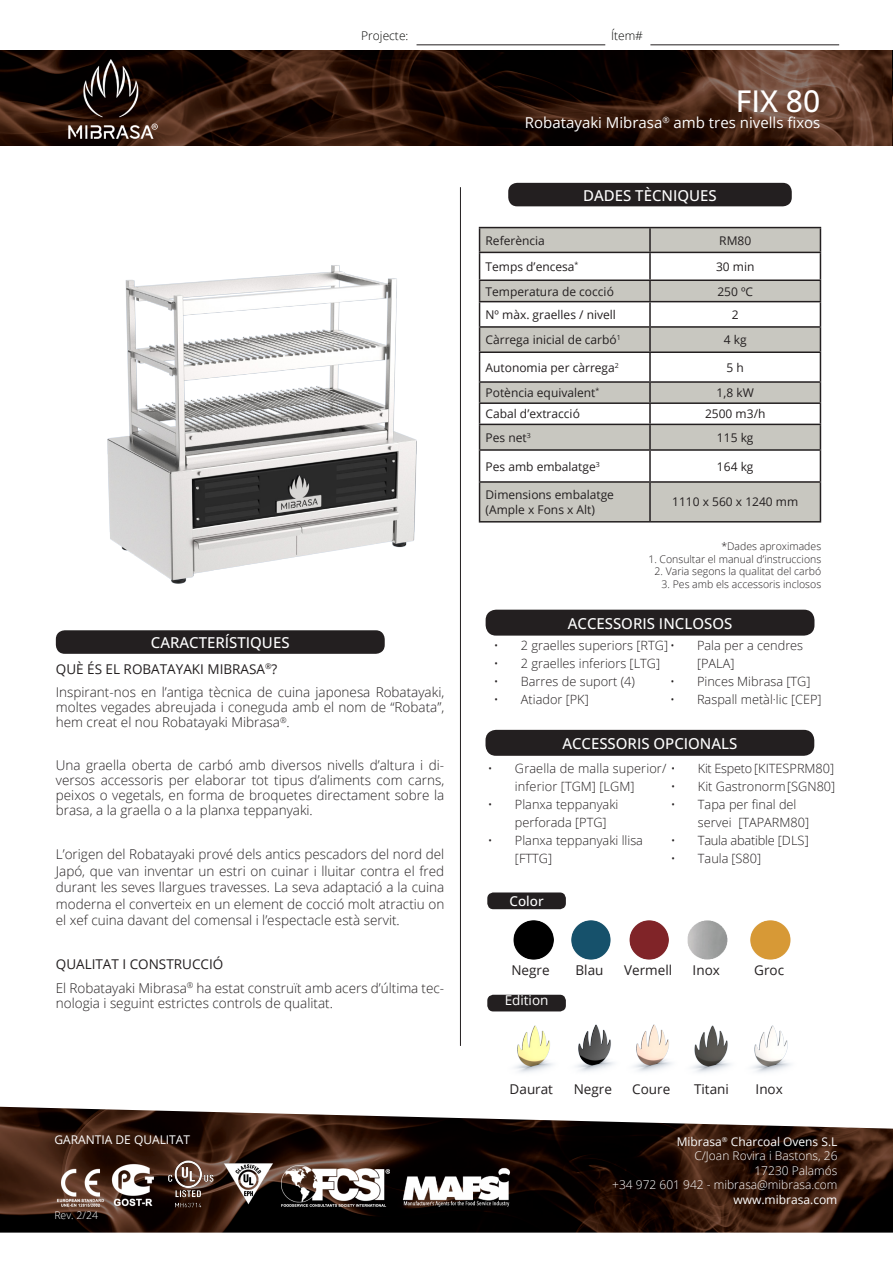
<style>
.page{position:relative;width:893px;height:1263px;background:#fff}
.page>*{position:absolute;margin:0;border:0;box-sizing:border-box;transform-origin:0 0}
.t1{font:500 30px "Open Sans";color:#fff}
.t2{font:500 15px "Open Sans";color:#fff}
.t3{font:15px "Open Sans";color:#fff}
.t4{font:300 13.5px/15px "Open Sans";color:#231f20}
.t5{font:13.5px "Open Sans";color:#231f20}
.t6{font:13.5px "Open Sans";color:#fff}
.t7{font:500 13.5px "Open Sans";color:#fff}
.t8{font:300 12.75px/18px "Open Sans";color:#231f20}
.t9{font:300 12.75px "Open Sans";letter-spacing:-.02em;color:#231f20}
.t10{font:12px/15px "Open Sans";color:#231f20}
.t11{font:300 12px/14.4px "Open Sans";color:#fff;text-align:right}
.t12{font:12px "Open Sans";color:#fff}
.t13{font:300 12px "Open Sans";color:#040503}
.t14{font:300 10.5px "Open Sans";color:#231f20}
.t15{font:300 10.5px "Open Sans";color:#fff}
.s1{font-weight:400}
</style>
<div class="page">
<img style="left:0;top:1107px;width:893px;height:125px">
<img style="left:54px;top:1163px;width:52px;height:47px">
<img style="left:110px;top:1162px;width:47px;height:49px">
<img style="left:166px;top:1158px;width:49px;height:53px">
<img style="left:223px;top:1159px;width:52px;height:49px">
<img style="left:401px;top:1162px;width:110px;height:49px">
<img style="left:282px;top:1166px;width:108px;height:45px">
<img style="left:0;top:50px;width:893px;height:95px">
<img style="left:55px;top:59px;width:126px;height:86px">
<hr style="left:417px;top:45px;width:188px;height:1px;background:#231f20">
<hr style="left:650px;top:45px;width:189px;height:1px;background:#231f20">
<div style="left:508px;top:183px;width:284px;height:23px;background:#231f20;border-radius:9px"></div>
<div style="left:56px;top:630px;width:329px;height:24px;background:#231f20;border-radius:9px"></div>
<hr style="left:460px;top:187px;width:1px;height:859px;background:#231f20">
<div style="left:486px;top:610px;width:328px;height:26px;background:#231f20;border-radius:10px"></div>
<div style="left:485px;top:730px;width:329px;height:26px;background:#231f20;border-radius:10px"></div>
<div style="left:487px;top:892px;width:79px;height:17px;background:#231f20;border-radius:6px"></div>
<div style="left:487px;top:995px;width:79px;height:16px;background:#231f20;border-radius:6px"></div>
<img style="left:515px;top:1025px;width:38px;height:48px">
<img style="left:576px;top:1024px;width:215px;height:49px">
<img style="left:514px;top:920px;width:39px;height:40px">
<img style="left:571px;top:920px;width:40px;height:40px">
<img style="left:629px;top:920px;width:40px;height:40px">
<img style="left:688px;top:920px;width:39px;height:40px">
<img style="left:750px;top:920px;width:40px;height:40px">
<div style="left:480px;top:483px;width:340px;height:38px;background:#c8c7c0"></div>
<hr style="left:479px;top:227px;width:171px;height:1px;background:#231f20">
<hr style="left:650px;top:227px;width:171px;height:1px;background:#231f20">
<svg style="left:479px;top:228px;width:342px;height:253px"></svg>
<hr style="left:479px;top:449px;width:171px;height:2px;background:#231f20">
<hr style="left:479px;top:451px;width:1px;height:30px;background:#231f20">
<hr style="left:650px;top:449px;width:171px;height:2px;background:#231f20">
<hr style="left:649px;top:451px;width:2px;height:30px;background:#231f20">
<hr style="left:820px;top:451px;width:1px;height:30px;background:#231f20">
<hr style="left:479px;top:481px;width:171px;height:2px;background:#231f20">
<hr style="left:479px;top:483px;width:1px;height:38px;background:#231f20">
<hr style="left:650px;top:481px;width:171px;height:2px;background:#231f20">
<hr style="left:649px;top:483px;width:2px;height:38px;background:#231f20">
<hr style="left:820px;top:483px;width:1px;height:38px;background:#231f20">
<hr style="left:479px;top:521px;width:171px;height:1px;background:#231f20">
<hr style="left:650px;top:521px;width:171px;height:1px;background:#231f20">
<img style="left:107px;top:265px;width:310px;height:319px">
<p class="t13" style="left:361px;top:27px;width:49px">Projecte:</p>
<p class="t13" style="left:611px;top:27px;width:33px">Ítem#</p>
<p class="t1" style="left:736px;top:80px;width:86px">FIX 80</p>
<p class="t3" style="left:525px;top:112px;width:297px">Robatayaki Mibrasa<sup>®</sup> amb tres nivells fixos</p>
<p class="t2" style="left:583px;top:185px;width:135px">DADES TÈCNIQUES</p>
<p class="t10" style="left:486px;top:232px;width:61px">Referència</p>
<p class="t10" style="left:719px;top:232px;width:33px">RM80</p>
<p class="t10" style="left:486px;top:259px;width:94px">Temps d’encesa<sup>*</sup></p>
<p class="t10" style="left:716px;top:259px;width:40px">30 min</p>
<p class="t10" style="left:486px;top:283px;width:130px">Temperatura de cocció</p>
<p class="t10" style="left:717px;top:283px;width:37px">250 ºC</p>
<p class="t10" style="left:486px;top:307px;width:132px">Nº màx. graelles / nivell</p>
<p class="t10" style="left:732px;top:307px;width:8px">2</p>
<p class="t10" style="left:486px;top:332px;width:137px">Càrrega inicial de carbó<sup>1</sup></p>
<p class="t10" style="left:724px;top:332px;width:24px">4 kg</p>
<p class="t10" style="left:486px;top:360px;width:135px">Autonomia per càrrega<sup>2</sup></p>
<p class="t10" style="left:727px;top:360px;width:19px">5 h</p>
<p class="t10" style="left:486px;top:385px;width:115px">Potència equivalent<sup>*</sup></p>
<p class="t10" style="left:717px;top:385px;width:39px">1,8 kW</p>
<p class="t10" style="left:486px;top:406px;width:96px">Cabal d’extracció</p>
<p class="t10" style="left:705px;top:406px;width:62px">2500 m3/h</p>
<p class="t10" style="left:486px;top:430px;width:47px">Pes net<sup>3</sup></p>
<p class="t10" style="left:717px;top:430px;width:38px">115 kg</p>
<p class="t10" style="left:486px;top:458px;width:116px">Pes amb embalatge<sup>3</sup></p>
<p class="t10" style="left:717px;top:458px;width:38px">164 kg</p>
<p class="t10" style="left:486px;top:487px;width:130px">Dimensions embalatge (Ample x Fons x Alt)</p>
<p class="t10" style="left:672px;top:494px;width:127px">1110 x 560 x 1240 mm</p>
<p class="t14" style="left:721px;top:539px;width:101px">*Dades aproximades</p>
<p class="t14" style="left:648px;top:552px;width:174px">1. Consultar el manual d’instruccions</p>
<p class="t14" style="left:655px;top:564px;width:168px">2. Varia segons la qualitat del carbó</p>
<p class="t14" style="left:662px;top:577px;width:161px">3. Pes amb els accessoris inclosos</p>
<p class="t2" style="left:568px;top:613px;width:166px">ACCESSORIS INCLOSOS</p>
<p class="t2" style="left:151px;top:633px;width:140px">CARACTERÍSTIQUES</p>
<p class="t4" style="left:56px;top:657px;width:390px;line-height:23.5px"><span class="s1">QUÈ ÉS EL ROBATAYAKI MIBRASA</span><sup>®</sup><span class="s1">?<br></span>Inspirant-nos en l’antiga tècnica de cuina japonesa Robatayaki,</p>
<p class="t4" style="left:56px;top:700px;width:390px">moltes vegades abreujada i coneguda amb el nom de “Robata”, hem creat el nou Robatayaki Mibrasa<sup>®</sup>.</p>
<p class="t4" style="left:56px;top:757px;width:390px;text-align:justify">Una graella oberta de carbó amb diversos nivells d’altura i di&shy;versos accessoris per elaborar tot tipus d’aliments com carns, peixos o vegetals, en forma de broquetes directament sobre la brasa, a la graella o a la planxa teppanyaki.</p>
<p class="t4" style="left:56px;top:845px;width:390px;line-height:16.5px;text-align:justify">L’origen del Robatayaki prové dels antics pescadors del nord del Japó, que van inventar un estri on cuinar i lluitar contra el fred durant les seves llargues travesses. La seva adaptació a la cuina moderna el converteix en un element de cocció molt atractiu on el xef cuina davant del comensal i l’espectacle està servit.</p>
<p class="t4" style="left:56px;top:952px;width:390px;line-height:23.5px"><span class="s1">QUALITAT I CONSTRUCCIÓ<br></span>El Robatayaki Mibrasa<sup>®</sup> ha estat construït amb acers d’última tec-</p>
<p class="t4" style="left:56px;top:995px;width:279px">nologia i seguint estrictes controls de qualitat.</p>
<p class="t8" style="left:697px;top:636px;width:108px;text-indent:-203px">• 2 graelles superiors [RTG] • Pala per a cendres [PALA]</p>
<p class="t8" style="left:670px;top:672px;width:142px">• Pinces Mibrasa [TG]</p>
<p class="t8" style="left:670px;top:690px;width:153px">• Raspall metàl·lic [CEP]</p>
<p class="t8" style="left:494px;top:654px;width:168px">• 2 graelles inferiors [LTG]</p>
<p class="t8" style="left:494px;top:672px;width:143px">• Barres de suport (4)</p>
<p class="t8" style="left:494px;top:690px;width:96px">• Atiador [PK]</p>
<p class="t2" style="left:562px;top:733px;width:177px">ACCESSORIS OPCIONALS</p>
<p class="t8" style="left:515px;top:759px;width:321px;text-indent:-27px">• Graella de malla superior/ • Kit Espeto[KITESPRM80] inferior [TGM] [LGM]</p>
<p class="t8" style="left:515px;top:795px;width:105px;text-indent:-27px">• Planxa teppanyaki perforada [PTG]</p>
<p class="t8" style="left:515px;top:831px;width:130px;text-indent:-27px">• Planxa teppanyaki llisa [FTTG]</p>
<p class="t8" style="left:671px;top:777px;width:166px">• Kit Gastronorm[SGN80]</p>
<p class="t8" style="left:698px;top:795px;width:100px;text-indent:-27px">• Tapa per final del servei</p>
<p class="t9" style="left:671px;top:832px;width:139px">• Taula abatible [DLS]</p>
<p class="t8" style="left:671px;top:849px;width:92px">• Taula [S80]</p>
<p class="t8" style="left:738px;top:813px;width:72px">[TAPARM80]</p>
<p class="t7" style="left:509px;top:892px;width:36px">Color</p>
<p class="t5" style="left:511px;top:961px;width:40px">Negre</p>
<p class="t5" style="left:575px;top:961px;width:29px">Blau</p>
<p class="t5" style="left:624px;top:961px;width:50px">Vermell</p>
<p class="t5" style="left:693px;top:961px;width:29px">Inox</p>
<p class="t5" style="left:754px;top:961px;width:31px">Groc</p>
<p class="t6" style="left:505px;top:990px;width:45px">Edition</p>
<p class="t5" style="left:510px;top:1080px;width:45px">Daurat</p>
<p class="t5" style="left:574px;top:1080px;width:40px">Negre</p>
<p class="t5" style="left:632px;top:1080px;width:40px">Coure</p>
<p class="t5" style="left:694px;top:1080px;width:36px">Titani</p>
<p class="t5" style="left:756px;top:1080px;width:29px">Inox</p>
<p class="t12" style="left:54px;top:1132px;width:137px">GARANTIA DE QUALITAT</p>
<p class="t11" style="left:612px;top:1134px;width:227px"><span class="s1">Mibrasa</span><sup>®</sup> <span class="s1">Charcoal Ovens S.L<br></span>C/Joan Rovira i Bastons, 26<br>17230 Palamós<br>+34 972 601 942 - mibrasa@mibrasa.com</p>
<p class="t12" style="left:733px;top:1191px;width:106px">www.mibrasa.com</p>
<p class="t15" style="left:54px;top:1208px;width:45px">Rev. 2/24</p>
</div>
